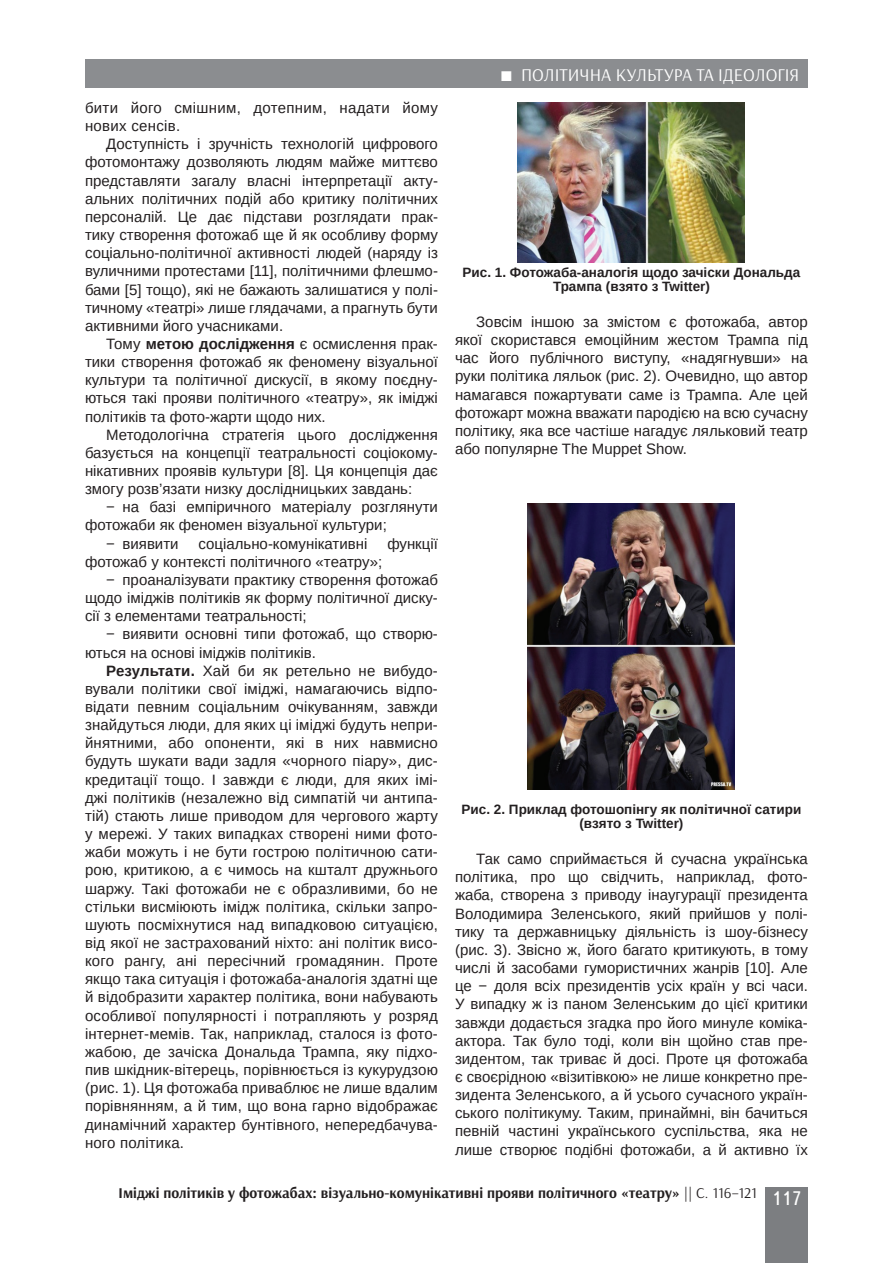
<style>
.page{position:relative;width:893px;height:1263px;background:#fff}
.page>*{position:absolute;margin:0;border:0;box-sizing:border-box;transform-origin:0 0}
.t1{font:19.5px "Ukrainian Text";color:#fff}
.t2{font:18px "Arsenal";color:#fff}
.t3{font:15px/18.1px "Arimo";letter-spacing:.01em;color:#231f20;text-align:justify}
.t4{font:700 15px "Arsenal";color:#231f20}
.t5{font:700 13.5px/13.5px "Arimo";color:#231f20;text-align:center}
.s1{font-weight:700}
.s2{font-weight:400}
</style>
<div class="page">
<div style="left:85px;top:60px;width:723px;height:28px;background:#8b8d90"></div>
<div style="left:765px;top:1187px;width:43px;height:76px;background:#7c7e81"></div>
<img style="left:517px;top:102px;width:227px;height:161px">
<img style="left:527px;top:504px;width:207px;height:286px">
<p class="t3" style="left:85px;top:99px;width:354px">бити його смішним, дотепним, надати йому нових сенсів.</p>
<p class="t3" style="left:85px;top:135px;width:354px;text-indent:21px">Доступність і зручність технологій цифрового фотомонтажу дозволяють людям майже миттєво представляти загалу власні інтерпретації акту&shy;альних політичних подій або критику політичних персоналій. Це дає підстави розглядати прак&shy;тику створення фотожаб ще й як особливу форму соціально-політичної активності людей (наряду із вуличними протестами [11], політичними флешмо&shy;бами [5] тощо), які не бажають залишатися у полі&shy;тичному «театрі» лише глядачами, а прагнуть бути активними його учасниками.</p>
<p class="t3" style="left:85px;top:335px;width:354px;text-indent:21px">Тому <span class="s1">метою дослідження</span> є осмислення прак&shy;тики створення фотожаб як феномену візуальної культури та політичної дискусії, в якому поєдну&shy;ються такі прояви політичного «театру», як іміджі політиків та фото-жарти щодо них.</p>
<p class="t3" style="left:85px;top:426px;width:354px;text-indent:21px">Методологічна стратегія цього дослідження базується на концепції театральності соціокому&shy;нікативних проявів культури [8]. Ця концепція дає змогу розв’язати низку дослідницьких завдань:</p>
<p class="t3" style="left:106px;top:498px;width:333px">− на базі емпіричного матеріалу розглянути</p>
<p class="t3" style="left:85px;top:516px;width:303px">фотожаби як феномен візуальної культури;</p>
<p class="t3" style="left:106px;top:534px;width:74px">− виявити</p>
<p class="t3" style="left:199px;top:534px;width:170px">соціально-комунікативні</p>
<p class="t3" style="left:387px;top:534px;width:52px">функції</p>
<p class="t3" style="left:85px;top:553px;width:299px">фотожаб у контексті політичного «театру»;</p>
<p class="t3" style="left:106px;top:571px;width:333px">− проаналізувати практику створення фотожаб</p>
<p class="t3" style="left:85px;top:589px;width:354px">щодо іміджів політиків як форму політичної диску-</p>
<p class="t3" style="left:85px;top:607px;width:223px">сії з елементами театральності;</p>
<p class="t3" style="left:106px;top:625px;width:333px">− виявити основні типи фотожаб, що створю-</p>
<p class="t3" style="left:85px;top:643px;width:232px">ються на основі іміджів політиків.</p>
<p class="t3" style="left:106px;top:661px;width:333px"><span class="s1">Результати.</span> Хай би як ретельно не вибудо-</p>
<p class="t3" style="left:85px;top:680px;width:354px">вували політики свої іміджі, намагаючись відпо-</p>
<p class="t3" style="left:85px;top:698px;width:354px">відати певним соціальним очікуванням, завжди</p>
<p class="t3" style="left:85px;top:716px;width:354px">знайдуться люди, для яких ці іміджі будуть непри-</p>
<p class="t3" style="left:85px;top:734px;width:354px">йнятними, або опоненти, які в них навмисно</p>
<p class="t3" style="left:85px;top:752px;width:354px">будуть шукати вади задля «чорного піару», дис-</p>
<p class="t3" style="left:85px;top:770px;width:354px">кредитації тощо. І завжди є люди, для яких імі-</p>
<p class="t3" style="left:85px;top:789px;width:354px">джі політиків (незалежно від симпатій чи антипа-</p>
<p class="t3" style="left:85px;top:807px;width:354px">тій) стають лише приводом для чергового жарту</p>
<p class="t3" style="left:85px;top:825px;width:354px">у мережі. У таких випадках створені ними фото-</p>
<p class="t3" style="left:85px;top:843px;width:354px">жаби можуть і не бути гострою політичною сати-</p>
<p class="t3" style="left:85px;top:861px;width:354px">рою, критикою, а є чимось на кшталт дружнього</p>
<p class="t3" style="left:85px;top:879px;width:354px">шаржу. Такі фотожаби не є образливими, бо не</p>
<p class="t3" style="left:85px;top:897px;width:354px">стільки висміюють імідж політика, скільки запро-</p>
<p class="t3" style="left:85px;top:916px;width:354px">шують посміхнутися над випадковою ситуацією,</p>
<p class="t3" style="left:85px;top:934px;width:354px">від якої не застрахований ніхто: ані політик висо-</p>
<p class="t3" style="left:85px;top:952px;width:354px">кого рангу, ані пересічний громадянин. Проте</p>
<p class="t3" style="left:85px;top:970px;width:354px">якщо така ситуація і фотожаба-аналогія здатні ще</p>
<p class="t3" style="left:85px;top:988px;width:354px">й відобразити характер політика, вони набувають</p>
<p class="t3" style="left:85px;top:1006px;width:354px">особливої популярності і потрапляють у розряд</p>
<p class="t3" style="left:85px;top:1024px;width:354px">інтернет-мемів. Так, наприклад, сталося із фото-</p>
<p class="t3" style="left:85px;top:1043px;width:354px">жабою, де зачіска Дональда Трампа, яку підхо-</p>
<p class="t3" style="left:85px;top:1061px;width:354px">пив шкідник-вітерець, порівнюється із кукурудзою</p>
<p class="t3" style="left:85px;top:1079px;width:354px">(рис. 1). Ця фотожаба приваблює не лише вдалим</p>
<p class="t3" style="left:85px;top:1097px;width:354px">порівнянням, а й тим, що вона гарно відображає</p>
<p class="t3" style="left:85px;top:1115px;width:354px">динамічний характер бунтівного, непередбачува-</p>
<p class="t3" style="left:85px;top:1133px;width:101px">ного політика.</p>
<p class="t2" style="left:521px;top:64px;width:280px">ПОЛІТИЧНА КУЛЬТУРА ТА ІДЕОЛОГІЯ</p>
<p class="t5" style="left:463px;top:266px;width:339px">Рис. 1. Фотожаба-аналогія щодо зачіски Дональда<br>Трампа (взято з Twitter)</p>
<p class="t3" style="left:455px;top:313px;width:354px;text-indent:21px">Зовсім іншою за змістом є фотожаба, автор якої скористався емоційним жестом Трампа під час його публічного виступу, «надягнувши» на руки політика ляльок (рис. 2). Очевидно, що автор намагався пожартувати саме із Трампа. Але цей фотожарт можна вважати пародією на всю сучасну політику, яка все частіше нагадує ляльковий театр або популярне The Muppet Show.</p>
<p class="t5" style="left:462px;top:803px;width:341px">Рис. 2. Приклад фотошопінгу як політичної сатири (взято з Twitter)</p>
<p class="t3" style="left:455px;top:850px;width:354px;text-indent:21px">Так само сприймається й сучасна українська політика, про що свідчить, наприклад, фото&shy;жаба, створена з приводу інаугурації президента Володимира Зеленського, який прийшов у полі&shy;тику та державницьку діяльність із шоу-бізнесу (рис. 3). Звісно ж, його багато критикують, в тому числі й засобами гумористичних жанрів [10]. Але це − доля всіх президентів усіх країн у всі часи.<br>У випадку ж із паном Зеленським до цієї критики завжди додається згадка про його минуле коміка&shy;актора. Так було тоді, коли він щойно став пре&shy;зидентом, так триває й досі. Проте ця фотожаба є своєрідною «візитівкою» не лише конкретно пре&shy;зидента Зеленського, а й усього сучасного україн&shy;ського політикуму. Таким, принаймні, він бачиться певній частині українського суспільства, яка не лише створює подібні фотожаби, а й активно їх</p>
<p class="t4" style="left:119px;top:1184px;width:640px">Іміджі політиків у фотожабах: візуально-комунікативні прояви політичного «театру» <span class="s2">|| C. 116–121</span></p>
<h1 class="t1" style="left:771px;top:1188px;width:32px">117</h1>
</div>
